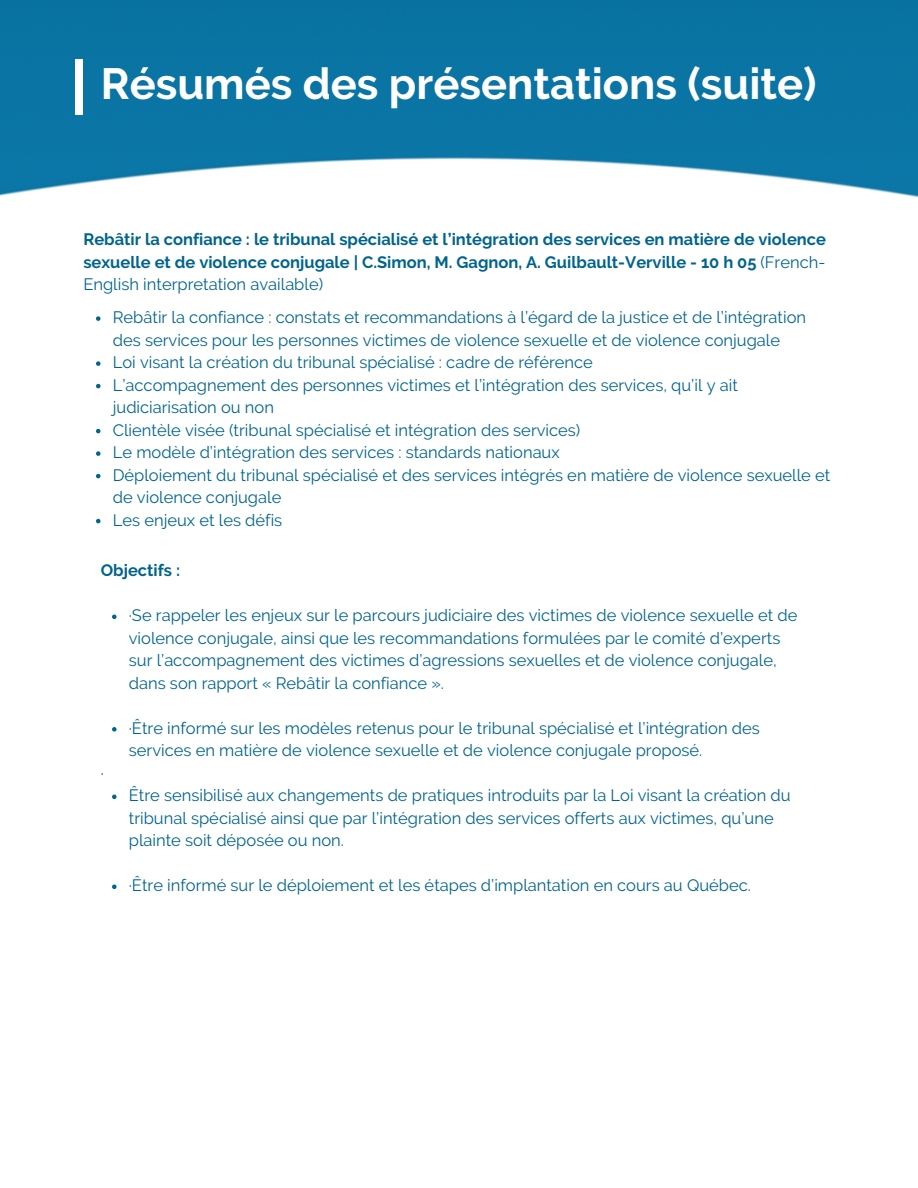
<style>
.page{position:relative;width:918px;height:1188px;background:#fff}
.page>*{position:absolute;margin:0;border:0;box-sizing:border-box;transform-origin:0 0}
.t1{font:700 43.5px "Raleway";color:#fff}
.t2{font:16.5px/22.5px "Raleway";color:#00648e}
.t3{font:700 16.5px/22.5px "Raleway";color:#00648e;text-align:justify}
.s1{font-weight:400}
</style>
<div class="page">
<img style="left:0;top:0;width:918px;height:198px">
<div style="left:75px;top:60px;width:8px;height:54px;background:#fff"></div>
<svg style="left:96px;top:316px;width:5px;height:5px"></svg>
<svg style="left:96px;top:361px;width:5px;height:5px"></svg>
<svg style="left:96px;top:384px;width:5px;height:4px"></svg>
<svg style="left:96px;top:429px;width:5px;height:4px"></svg>
<svg style="left:96px;top:451px;width:5px;height:5px"></svg>
<svg style="left:96px;top:474px;width:5px;height:4px"></svg>
<svg style="left:96px;top:519px;width:5px;height:4px"></svg>
<svg style="left:112px;top:615px;width:5px;height:4px"></svg>
<svg style="left:112px;top:727px;width:5px;height:5px"></svg>
<svg style="left:112px;top:795px;width:5px;height:4px"></svg>
<svg style="left:112px;top:885px;width:5px;height:4px"></svg>
<h1 class="t1" style="left:101px;top:59px;width:717px">Résumés des présentations (suite)</h1>
<p class="t3" style="left:83px;top:228px;width:744px">Rebâtir la confiance : le tribunal spécialisé et l’intégration des services en matière de violence sexuelle et de violence conjugale | C.Simon, M. Gagnon, A. Guilbault-Verville - 10 h 05 <span class="s1">(French-English interpretation available)</span></p>
<p class="t2" style="left:113px;top:306px;width:719px">Rebâtir la confiance : constats et recommandations à l’égard de la justice et de l’intégration des services pour les personnes victimes de violence sexuelle et de violence conjugale<br>Loi visant la création du tribunal spécialisé : cadre de référence<br>L’accompagnement des personnes victimes et l’intégration des services, qu’il y ait judiciarisation ou non<br>Clientèle visée (tribunal spécialisé et intégration des services)<br>Le modèle d’intégration des services : standards nationaux<br>Déploiement du tribunal spécialisé et des services intégrés en matière de violence sexuelle et de violence conjugale<br>Les enjeux et les défis</p>
<p class="t3" style="left:101px;top:559px;width:81px">Objectifs :</p>
<p class="t2" style="left:101px;top:762px;width:5px">·</p>
<p class="t2" style="left:129px;top:604px;width:670px">·Se rappeler les enjeux sur le parcours judiciaire des victimes de violence sexuelle et de violence conjugale, ainsi que les recommandations formulées par le comité d’experts sur l’accompagnement des victimes d’agressions sexuelles et de violence conjugale, dans son rapport « Rebâtir la confiance ».</p>
<p class="t2" style="left:129px;top:717px;width:633px">·Être informé sur les modèles retenus pour le tribunal spécialisé et l’intégration des services en matière de violence sexuelle et de violence conjugale proposé.</p>
<p class="t2" style="left:129px;top:784px;width:663px">Être sensibilisé aux changements de pratiques introduits par la Loi visant la création du tribunal spécialisé ainsi que par l’intégration des services offerts aux victimes, qu’une plainte soit déposée ou non.</p>
<p class="t2" style="left:129px;top:874px;width:624px">·Être informé sur le déploiement et les étapes d’implantation en cours au Québec.</p>
</div>
